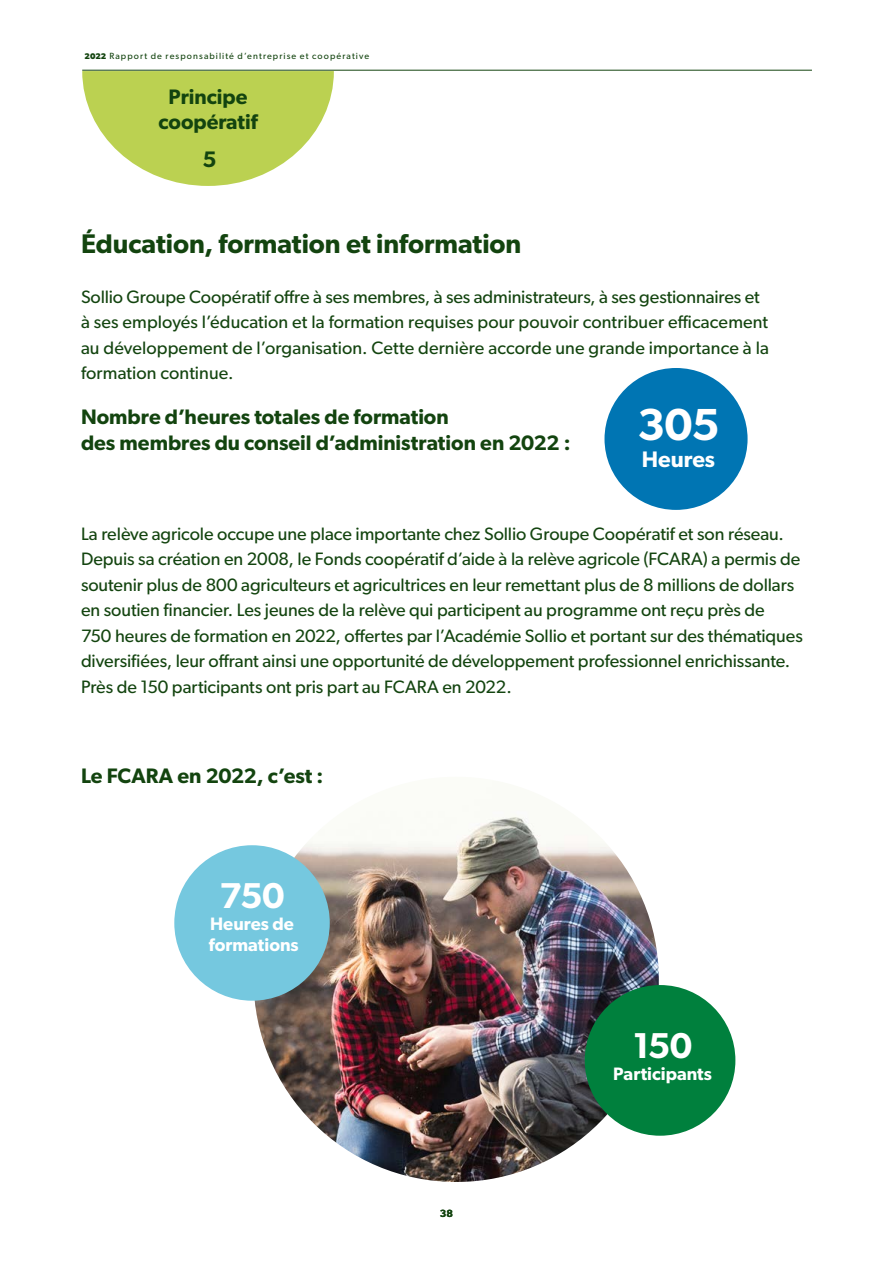
<style>
.page{position:relative;width:893px;height:1263px;background:#fff}
.page>*{position:absolute;margin:0;border:0;box-sizing:border-box;transform-origin:0 0}
.t1{font:600 45px "Gibson";color:#fff}
.t2{font:600 36px "Gibson";letter-spacing:-.03em;color:#fff}
.t3{font:600 27px "Gibson";color:#13440f}
.t4{font:600 22.5px "Gibson";color:#fff}
.t5{font:600 22.5px "Gibson";color:#13440f}
.t6{font:600 21px/25.5px "Gibson";color:#13440f}
.t7{font:18px/25.5px "Gibson";color:#13440f}
.t8{font:600 18px/21.6px "Gibson";color:#fff}
.t9{font:600 10.5px "Gibson";color:#13440f}
.t10{font:9px "Gibson";letter-spacing:.12em;color:#13440f}
.s1{font-weight:700;font-size:8.25px}
</style>
<div class="page">
<hr style="left:82px;top:70px;width:730px;height:1px;background:#13440f">
<img style="left:254px;top:777px;width:405px;height:405px;border-radius:203px">
<svg style="left:82px;top:71px;width:252px;height:115px"></svg>
<div style="left:585px;top:985px;width:150px;height:151px;background:#00803d;border-radius:50%"></div>
<div style="left:174px;top:845px;width:156px;height:156px;background:#75c8df;border-radius:50%"></div>
<div style="left:604px;top:368px;width:144px;height:142px;background:#0075b3;border-radius:50%"></div>
<p class="t10" style="left:85px;top:50px;width:286px"><span class="s1">2022</span> Rapport de responsabilité d’entreprise et coopérative</p>
<p class="t6" style="left:158px;top:84px;width:101px;text-align:center">Principe coopératif</p>
<p class="t5" style="left:203px;top:146px;width:16px">5</p>
<h3 class="t3" style="left:81px;top:228px;width:442px">Éducation, formation et information</h3>
<p class="t7" style="left:81px;top:284px;width:689px">Sollio Groupe Coopératif offre à ses membres, à ses administrateurs, à ses gestionnaires et à ses employés l’éducation et la formation requises pour pouvoir contribuer efficacement au développement de l’organisation. Cette dernière accorde une grande importance à la formation continue.</p>
<p class="t6" style="left:81px;top:404px;width:491px">Nombre d’heures totales de formation<br>des membres du conseil d’administration en 2022 :</p>
<h1 class="t1" style="left:637px;top:398px;width:84px">305</h1>
<p class="t4" style="left:642px;top:446px;width:75px">Heures</p>
<p class="t7" style="left:81px;top:521px;width:723px">La relève agricole occupe une place importante chez Sollio Groupe Coopératif et son réseau.<br>Depuis sa création en 2008, le Fonds coopératif d’aide à la relève agricole (FCARA) a permis de soutenir plus de 800 agriculteurs et agricultrices en leur remettant plus de 8 millions de dollars en soutien financier. Les jeunes de la relève qui participent au programme ont reçu près de<br>750 heures de formation en 2022, offertes par l’Académie Sollio et portant sur des thématiques diversifiées, leur offrant ainsi une opportunité de développement professionnel enrichissante.<br>Près de 150 participants ont pris part au FCARA en 2022.</p>
<p class="t6" style="left:81px;top:762px;width:244px">Le FCARA en 2022, c’est :</p>
<h2 class="t2" style="left:219px;top:874px;width:67px">750</h2>
<p class="t8" style="left:209px;top:912px;width:91px">Heures de formations</p>
<p class="t9" style="left:440px;top:1207px;width:15px">38</p>
<h2 class="t2" style="left:633px;top:1024px;width:61px">150</h2>
<p class="t8" style="left:613px;top:1062px;width:100px">Participants</p>
</div>
